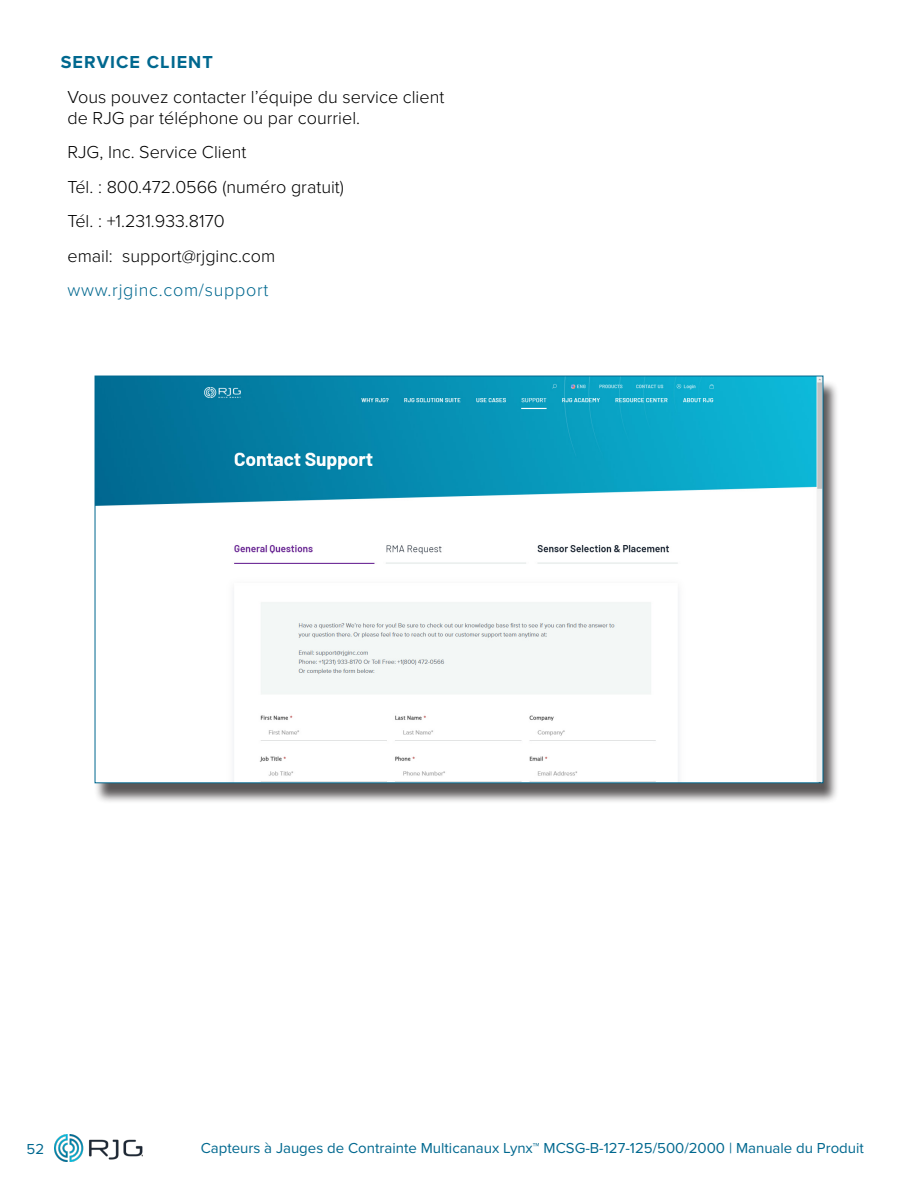
<style>
.page{position:relative;width:918px;height:1188px;background:#fff}
.page>*{position:absolute;margin:0;border:0;box-sizing:border-box;transform-origin:0 0}
.t1{font:300 18px/34.5px "Proxima Nova";color:#000}
.t2{font:300 18px "Proxima Nova";letter-spacing:.04em;color:#00688f}
.t3{font:700 18px "Proxima Nova";letter-spacing:.06em;color:#00688f}
.t4{font:15px "Proxima Nova";color:#00688f}
</style>
<div class="page">
<img style="left:54px;top:1134px;width:88px;height:27px">
<div style="left:94px;top:380px;width:745px;height:424px;background:#231f20;opacity:.75"></div>
<img style="left:97px;top:378px;width:724px;height:403px">
<p class="t3" style="left:61px;top:49px;width:154px">SERVICE CLIENT</p>
<p class="t1" style="left:68px;top:85px;width:378px;line-height:21px">Vous pouvez contacter l’équipe du service client de RJG par téléphone ou par courriel.</p>
<p class="t1" style="left:68px;top:134px;width:278px">RJG, Inc. Service Client<br>Tél. : 800.472.0566 (numéro gratuit)<br>Tél. : +1.231.933.8170<br>email: support@rjginc.com</p>
<p class="t2" style="left:68px;top:277px;width:202px">www.rjginc.com/support</p>
<p class="t4" style="left:27px;top:1137px;width:19px">52</p>
<p class="t4" style="left:201px;top:1136px;width:665px">Capteurs à Jauges de Contrainte Multicanaux Lynx™ MCSG‑B‑127‑125/500/2000 | Manuale du Produit</p>
</div>
